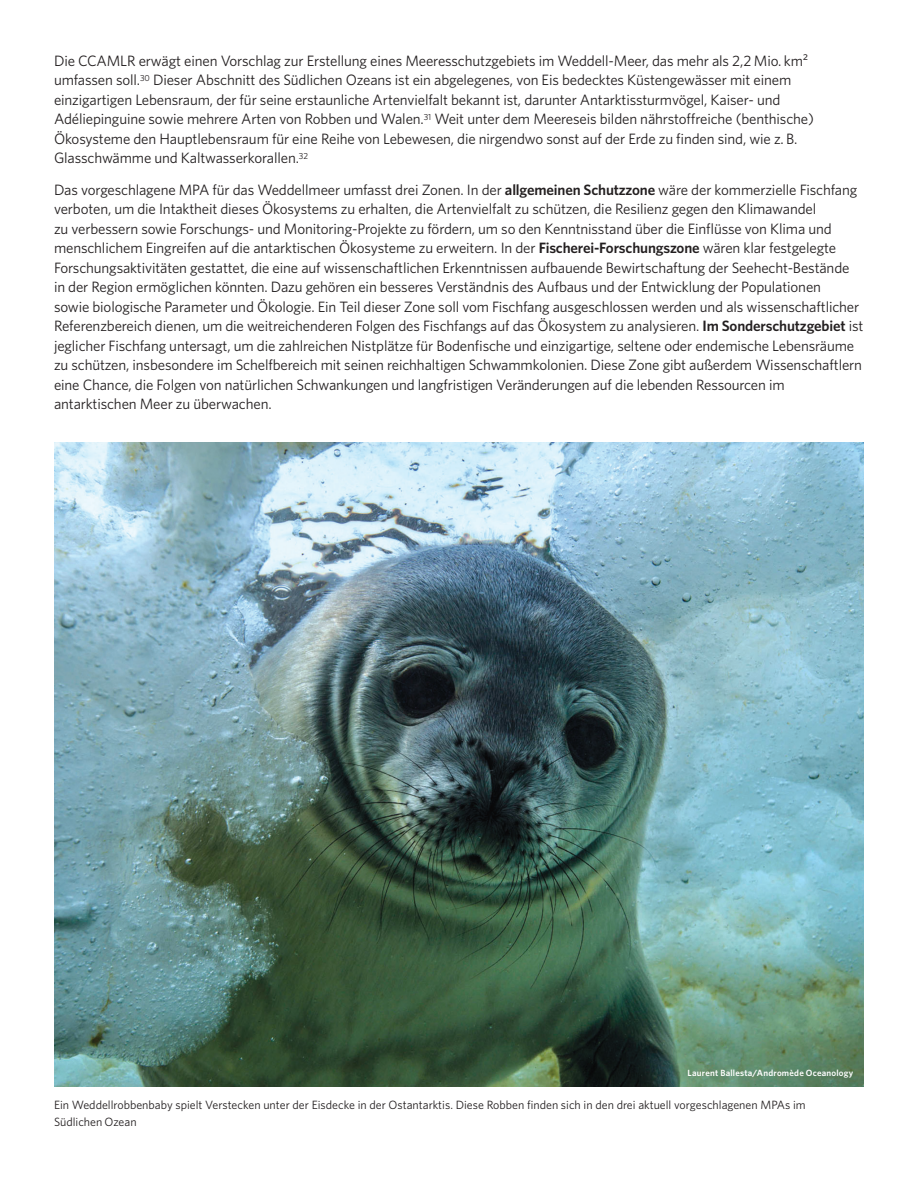
<style>
.page{position:relative;width:918px;height:1188px;background:#fff}
.page>*{position:absolute;margin:0;border:0;box-sizing:border-box;transform-origin:0 0}
.Body{font:15px/19.5px "Whitney";letter-spacing:-.01em;color:#231f20}
.Photo_caption{font:12px/16.5px "Whitney";color:#231f20}
.t1{font:600 9px "Whitney";letter-spacing:.025em;color:#fff}
.s1{font-weight:600}
</style>
<div class="page">
<img style="left:54px;top:443px;width:810px;height:644px">
<p class="Body" style="left:54px;top:51px;width:762px">Die CCAMLR erwägt einen Vorschlag zur Erstellung eines Meeresschutzgebiets im Weddell-Meer, das mehr als 2,2 Mio. km² umfassen soll.<sup>30</sup> Dieser Abschnitt des Südlichen Ozeans ist ein abgelegenes, von Eis bedecktes Küstengewässer mit einem einzigartigen Lebensraum, der für seine erstaunliche Artenvielfalt bekannt ist, darunter Antarktissturmvögel, Kaiser- und Adéliepinguine sowie mehrere Arten von Robben und Walen.<sup>31</sup> Weit unter dem Meereseis bilden nährstoffreiche (benthische)<br>Ökosysteme den Hauptlebensraum für eine Reihe von Lebewesen, die nirgendwo sonst auf der Erde zu finden sind, wie z. B.<br>Glasschwämme und Kaltwasserkorallen.<sup>32</sup></p>
<p class="Body" style="left:54px;top:180px;width:811px">Das vorgeschlagene MPA für das Weddellmeer umfasst drei Zonen. In der <span class="s1">allgemeinen Schutzzone</span> wäre der kommerzielle Fischfang verboten, um die Intaktheit dieses Ökosystems zu erhalten, die Artenvielfalt zu schützen, die Resilienz gegen den Klimawandel<br>zu verbessern sowie Forschungs- und Monitoring-Projekte zu fördern, um so den Kenntnisstand über die Einflüsse von Klima und menschlichem Eingreifen auf die antarktischen Ökosysteme zu erweitern. In der <span class="s1">Fischerei-Forschungszone</span> wären klar festgelegte Forschungsaktivitäten gestattet, die eine auf wissenschaftlichen Erkenntnissen aufbauende Bewirtschaftung der Seehecht-Bestände in der Region ermöglichen könnten. Dazu gehören ein besseres Verständnis des Aufbaus und der Entwicklung der Populationen<br>sowie biologische Parameter und Ökologie. Ein Teil dieser Zone soll vom Fischfang ausgeschlossen werden und als wissenschaftlicher Referenzbereich dienen, um die weitreichenderen Folgen des Fischfangs auf das Ökosystem zu analysieren. <span class="s1">Im Sonderschutzgebiet</span> ist jeglicher Fischfang untersagt, um die zahlreichen Nistplätze für Bodenfische und einzigartige, seltene oder endemische Lebensräume zu schützen, insbesondere im Schelfbereich mit seinen reichhaltigen Schwammkolonien. Diese Zone gibt außerdem Wissenschaftlern eine Chance, die Folgen von natürlichen Schwankungen und langfristigen Veränderungen auf die lebenden Ressourcen im antarktischen Meer zu überwachen.</p>
<p class="t1" style="left:688px;top:1067px;width:167px">Laurent Ballesta/Andromède Oceanology</p>
<p class="Photo_caption" style="left:54px;top:1096px;width:753px">Ein Weddellrobbenbaby spielt Verstecken unter der Eisdecke in der Ostantarktis. Diese Robben finden sich in den drei aktuell vorgeschlagenen MPAs im<br>Südlichen Ozean</p>
</div>
